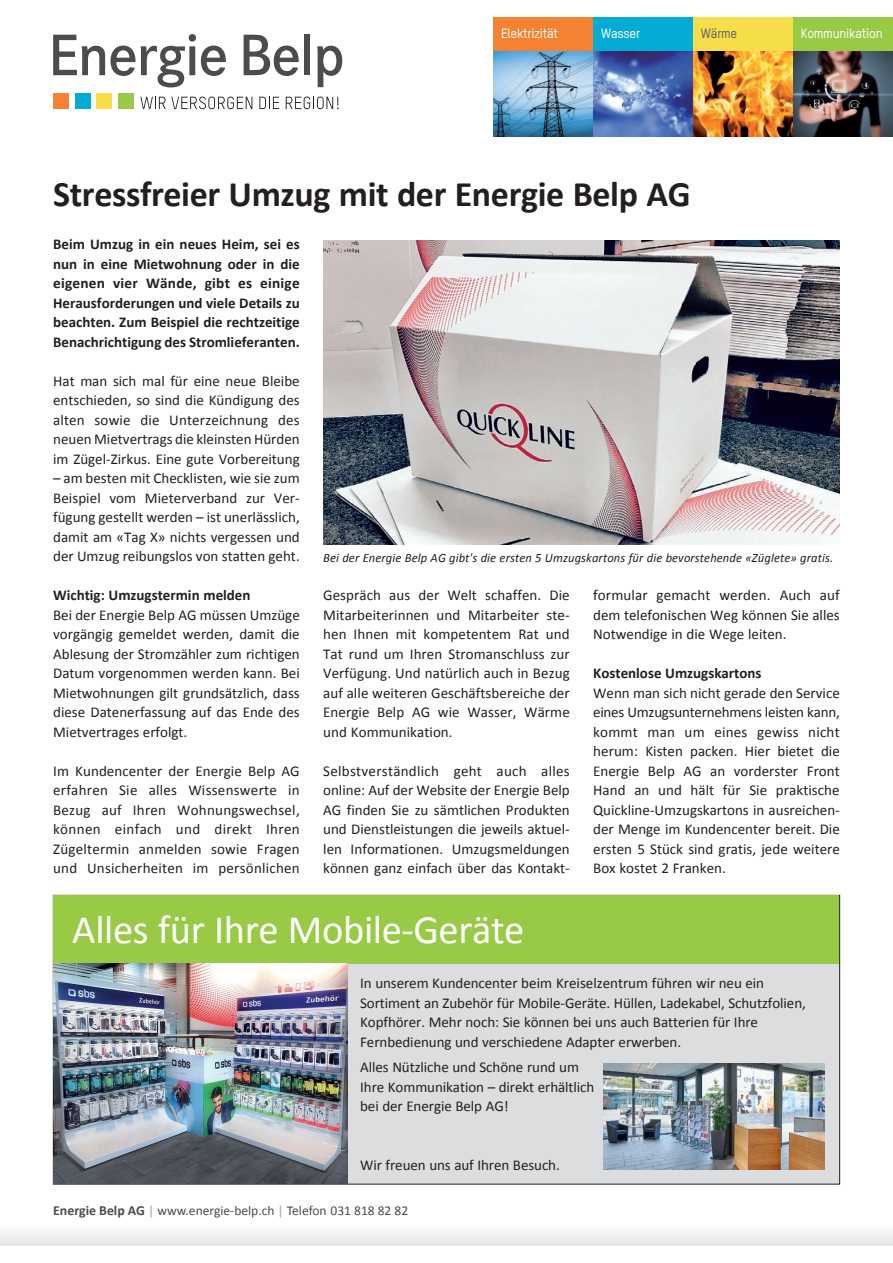
<style>
.page{position:relative;width:893px;height:1263px;background:#fff}
.page>*{position:absolute;margin:0;border:0;box-sizing:border-box;transform-origin:0 0}
.t1{font:40.5px "Calibri";letter-spacing:-.01em;color:#fff}
.t2{font:700 36px "Calibri";letter-spacing:-.01em;color:#231f20}
.t3{font:15px/19.5px "Calibri";color:#231f20;text-align:justify}
.t4{font:700 15px/19.5px "Calibri";color:#231f20;text-align:justify}
.t5{font:13.5px "Calibri";color:#4b4c4d}
.t6{font:500 13.2px "TSTAR";letter-spacing:-.015em;color:#fff}
.t7{font:500 13.2px "TSTAR";letter-spacing:-.015em;color:#636366}
.t8{font:italic 12.75px "Calibri";letter-spacing:.01em;color:#231f20}
.s1{font-weight:700;font-size:13.8px}
.s2{color:#a3a4a8}
</style>
<div class="page">
<div style="left:53px;top:895px;width:787px;height:289px;background:#dcdddf"></div>
<div style="left:54px;top:895px;width:785px;height:68px;background:#98ca45"></div>
<img style="left:54px;top:963px;width:293px;height:221px">
<img style="left:603px;top:1063px;width:221px;height:106px">
<div style="left:493px;top:17px;width:100px;height:34px;background:#f48232"></div>
<div style="left:593px;top:17px;width:100px;height:34px;background:#03acd4"></div>
<div style="left:693px;top:17px;width:100px;height:34px;background:#f5de49"></div>
<div style="left:793px;top:17px;width:100px;height:34px;background:#98ca45"></div>
<img style="left:493px;top:51px;width:400px;height:85px">
<img style="left:323px;top:240px;width:517px;height:304px">
<div style="left:0;top:1225px;width:893px;height:21px;background:#f0f0f1"></div>
<svg style="left:53px;top:35px;width:82px;height:41px"></svg>
<svg style="left:141px;top:34px;width:85px;height:53px"></svg>
<svg style="left:244px;top:35px;width:55px;height:41px"></svg>
<div style="left:304px;top:34px;width:6px;height:41px;background:#4b4c4d"></div>
<svg style="left:317px;top:46px;width:25px;height:41px"></svg>
<div style="left:53px;top:93px;width:16px;height:16px;background:#f48232"></div>
<div style="left:75px;top:93px;width:15px;height:16px;background:#03acd4"></div>
<div style="left:96px;top:93px;width:16px;height:16px;background:#f5de49"></div>
<div style="left:118px;top:93px;width:15px;height:16px;background:#98ca45"></div>
<svg style="left:140px;top:97px;width:112px;height:12px"></svg>
<svg style="left:259px;top:97px;width:20px;height:12px"></svg>
<svg style="left:286px;top:97px;width:52px;height:12px"></svg>
<p class="t6" style="left:501px;top:26px;width:58px">Elektrizität</p>
<p class="t6" style="left:601px;top:26px;width:41px">Wasser</p>
<p class="t7" style="left:701px;top:26px;width:38px">Wärme</p>
<p class="t6" style="left:801px;top:26px;width:83px">Kommunikation</p>
<h2 class="t2" style="left:53px;top:168px;width:639px">Stressfreier Umzug mit der Energie Belp AG</h2>
<p class="t4" style="left:53px;top:234px;width:248px">Beim Umzug in ein neues Heim, sei es nun in eine Mietwohnung oder in die eigenen vier Wände, gibt es einige Herausforderungen und viele Details zu beachten. Zum Beispiel die rechtzeitige Benachrichtigung des Stromlieferanten.</p>
<p class="t3" style="left:53px;top:370px;width:248px">Hat man sich mal für eine neue Bleibe entschieden, so sind die Kündigung des alten sowie die Unterzeichnung des neuen Mietvertrags die kleinsten Hürden im Zügel-Zirkus. Eine gute Vorbereitung</p>
<p class="t3" style="left:53px;top:468px;width:248px">– am besten mit Checklisten, wie sie zum Beispiel vom Mieterverband zur Ver&shy;fügung gestellt werden – ist unerlässlich, damit am «Tag X» nichts vergessen und der Umzug reibungslos von statten geht.</p>
<p class="t4" style="left:53px;top:585px;width:199px">Wichtig: Umzugstermin melden</p>
<p class="t3" style="left:53px;top:604px;width:248px">Bei der Energie Belp AG müssen Umzüge vorgängig gemeldet werden, damit die Ablesung der Stromzähler zum richtigen Datum vorgenommen werden kann. Bei Mietwohnungen gilt grundsätzlich, dass diese Datenerfassung auf das Ende des Mietvertrages erfolgt.</p>
<p class="t3" style="left:53px;top:760px;width:248px">Im Kundencenter der Energie Belp AG erfahren Sie alles Wissenswerte in Bezug auf Ihren Wohnungswechsel, können einfach und direkt Ihren Zügeltermin anmelden sowie Fragen und Unsicherheiten im persönlichen</p>
<p class="t8" style="left:323px;top:548px;width:511px">Bei der Energie Belp AG gibt's die ersten 5 Umzugskartons für die bevorstehende «Züglete» gratis.</p>
<p class="t3" style="left:593px;top:585px;width:248px">formular gemacht werden. Auch auf dem telefonischen Weg können Sie alles Notwendige in die Wege leiten.</p>
<p class="t4" style="left:593px;top:663px;width:170px">Kostenlose Umzugskartons</p>
<p class="t3" style="left:593px;top:682px;width:248px">Wenn man sich nicht gerade den Service eines Umzugsunternehmens leisten kann, kommt man um eines gewiss nicht herum: Kisten packen. Hier bietet die Energie Belp AG an vorderster Front Hand an und hält für Sie praktische Quickline-Umzugskartons in ausreichen&shy;der Menge im Kundencenter bereit. Die ersten 5 Stück sind gratis, jede weitere Box kostet 2 Franken.</p>
<p class="t3" style="left:323px;top:585px;width:248px">Gespräch aus der Welt schaffen. Die Mitarbeiterinnen und Mitarbeiter ste&shy;hen Ihnen mit kompetentem Rat und Tat rund um Ihren Stromanschluss zur Verfügung. Und natürlich auch in Bezug auf alle weiteren Geschäftsbereiche der Energie Belp AG wie Wasser, Wärme und Kommunikation.</p>
<p class="t3" style="left:323px;top:760px;width:248px">Selbstverständlich geht auch alles online: Auf der Website der Energie Belp AG finden Sie zu sämtlichen Produkten und Dienstleistungen die jeweils aktuel&shy;len Informationen. Umzugsmeldungen können ganz einfach über das Kontakt-</p>
<h1 class="t1" style="left:72px;top:904px;width:454px">Alles für Ihre Mobile-Geräte</h1>
<p class="t3" style="left:360px;top:972px;width:447px;text-align:left">In unserem Kundencenter beim Kreiselzentrum führen wir neu ein Sortiment an Zubehör für Mobile-Geräte. Hüllen, Ladekabel, Schutzfolien, Kopfhörer. Mehr noch: Sie können bei uns auch Batterien für Ihre Fernbedienung und verschiedene Adapter erwerben.</p>
<p class="t3" style="left:360px;top:1057px;width:236px;text-align:left">Alles Nützliche und Schöne rund um<br>Ihre Kommunikation – direkt erhältlich bei der Energie Belp AG!</p>
<p class="t3" style="left:360px;top:1154px;width:201px">Wir freuen uns auf Ihren Besuch.</p>
<p class="t5" style="left:53px;top:1202px;width:357px"><span class="s1">Energie Belp AG</span> <span class="s2">|</span> www.energie-belp.ch <span class="s2">|</span> Telefon 031 818 82 82</p>
</div>
